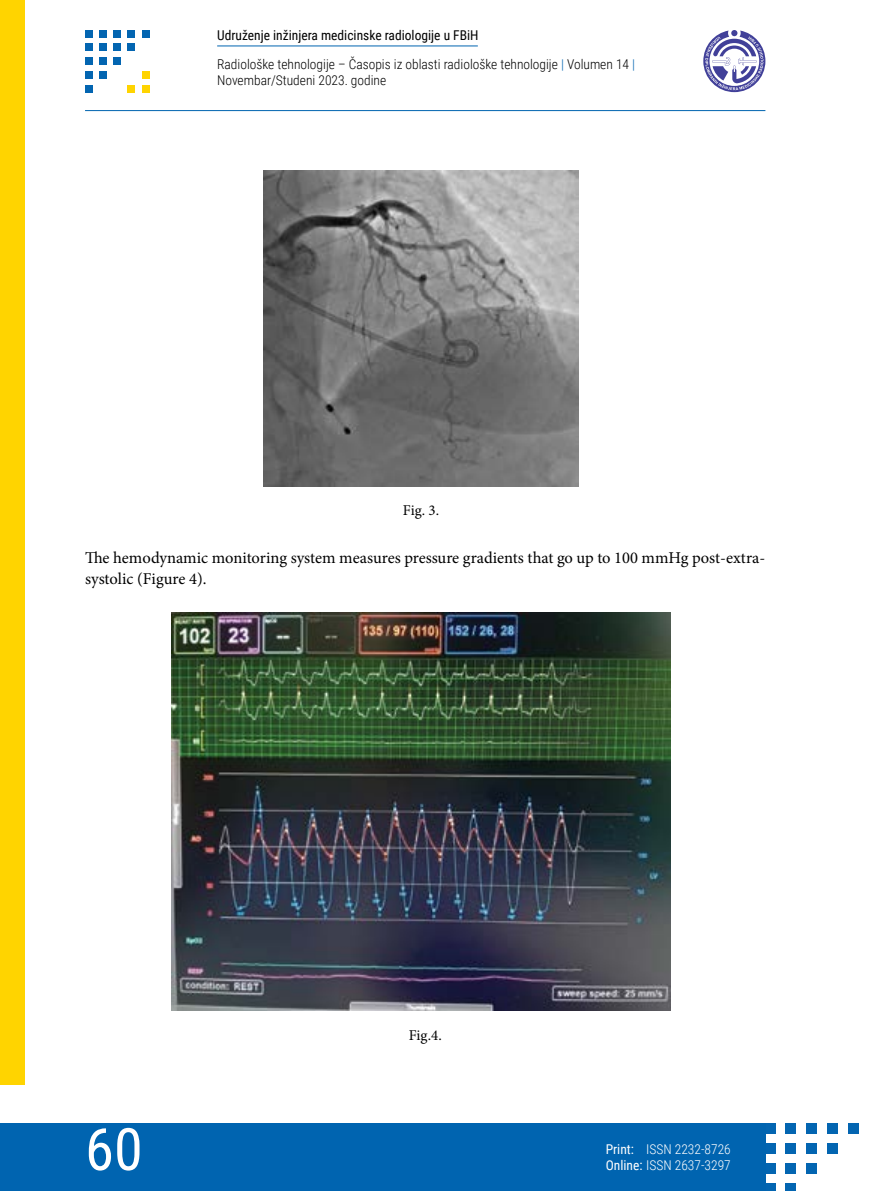
<style>
.page{position:relative;width:893px;height:1191px;background:#fff}
.page>*{position:absolute;margin:0;border:0;box-sizing:border-box;transform-origin:0 0}
.t1{font:58.5px "Roboto Condensed";color:#fff}
.t2{font:16.5px/21px "Minion Pro";color:#000}
.t3{font:15px "Minion Pro";color:#000}
.t4{font:300 13.5px/29px "Roboto Condensed";color:#000}
.t5{font:300 13.5px "Roboto Condensed";color:#fff}
.s1{font-weight:400}
.s2{color:#0064b0}
</style>
<div class="page">
<div style="left:0;top:0;width:25px;height:1084px;background:#ffd400"></div>
<svg style="left:703px;top:30px;width:62px;height:62px"></svg>
<div style="left:142px;top:30px;width:7px;height:7px;background:#0365b1"></div>
<div style="left:114px;top:30px;width:7px;height:7px;background:#0365b1"></div>
<div style="left:128px;top:30px;width:7px;height:7px;background:#0365b1"></div>
<div style="left:99px;top:30px;width:8px;height:7px;background:#0365b1"></div>
<div style="left:85px;top:30px;width:7px;height:7px;background:#0365b1"></div>
<div style="left:114px;top:58px;width:7px;height:7px;background:#0365b1"></div>
<div style="left:99px;top:58px;width:8px;height:7px;background:#0365b1"></div>
<div style="left:85px;top:58px;width:7px;height:7px;background:#0365b1"></div>
<div style="left:114px;top:44px;width:7px;height:7px;background:#0365b1"></div>
<div style="left:128px;top:44px;width:7px;height:7px;background:#0365b1"></div>
<div style="left:99px;top:44px;width:8px;height:7px;background:#0365b1"></div>
<div style="left:85px;top:44px;width:7px;height:7px;background:#0365b1"></div>
<div style="left:142px;top:71px;width:7px;height:7px;background:#ffd400"></div>
<div style="left:99px;top:71px;width:8px;height:7px;background:#0365b1"></div>
<div style="left:85px;top:71px;width:7px;height:7px;background:#0365b1"></div>
<div style="left:142px;top:85px;width:7px;height:7px;background:#ffd400"></div>
<div style="left:128px;top:85px;width:7px;height:7px;background:#ffd400"></div>
<div style="left:85px;top:85px;width:7px;height:7px;background:#0365b1"></div>
<div style="left:848px;top:1123px;width:11px;height:10px;background:#0365b1"></div>
<div style="left:806px;top:1123px;width:11px;height:10px;background:#0365b1"></div>
<div style="left:827px;top:1123px;width:11px;height:10px;background:#0365b1"></div>
<div style="left:786px;top:1123px;width:10px;height:10px;background:#0365b1"></div>
<div style="left:765px;top:1123px;width:10px;height:10px;background:#0365b1"></div>
<div style="left:806px;top:1163px;width:11px;height:10px;background:#0365b1"></div>
<div style="left:786px;top:1163px;width:10px;height:10px;background:#0365b1"></div>
<div style="left:765px;top:1163px;width:10px;height:10px;background:#0365b1"></div>
<div style="left:806px;top:1143px;width:11px;height:10px;background:#0365b1"></div>
<div style="left:827px;top:1143px;width:11px;height:10px;background:#0365b1"></div>
<div style="left:786px;top:1143px;width:10px;height:10px;background:#0365b1"></div>
<div style="left:765px;top:1143px;width:10px;height:10px;background:#0365b1"></div>
<div style="left:786px;top:1183px;width:10px;height:8px;background:#0365b1"></div>
<div style="left:765px;top:1183px;width:10px;height:8px;background:#0365b1"></div>
<div style="left:0;top:1123px;width:765px;height:68px;background:#0064b0"></div>
<hr style="left:217px;top:46px;width:261px;height:1px;background:#0064b0">
<hr style="left:85px;top:110px;width:680px;height:1px;background:#0064b0">
<img style="left:264px;top:170px;width:314px;height:316px">
<img style="left:171px;top:612px;width:500px;height:398px">
<p class="t4" style="left:217px;top:20px;width:419px"><span class="s1">Udruženje inžinjera medicinske radiologije u FBiH<br></span>Radiološke tehnologije – Časopis iz oblasti radiološke tehnologije <span class="s2">|</span> Volumen 14 <span class="s2">|</span></p>
<p class="t4" style="left:217px;top:65px;width:171px">Novembar/Studeni 2023. godine</p>
<p class="t3" style="left:403px;top:500px;width:38px">Fig. 3.</p>
<p class="t2" style="left:85px;top:547px;width:682px">The hemodynamic monitoring system measures pressure gradients that go up to 100 mmHg post-extra&shy;systolic (Figure 4).</p>
<h1 class="t1" style="left:85px;top:1108px;width:59px">60</h1>
<p class="t3" style="left:409px;top:1025px;width:35px">Fig.4.</p>
<p class="t5" style="left:606px;top:1139px;width:127px"><span class="s1">Print:</span> ISSN 2232-8726</p>
<p class="t5" style="left:606px;top:1155px;width:127px"><span class="s1">Online:</span> ISSN 2637-3297</p>
</div>
